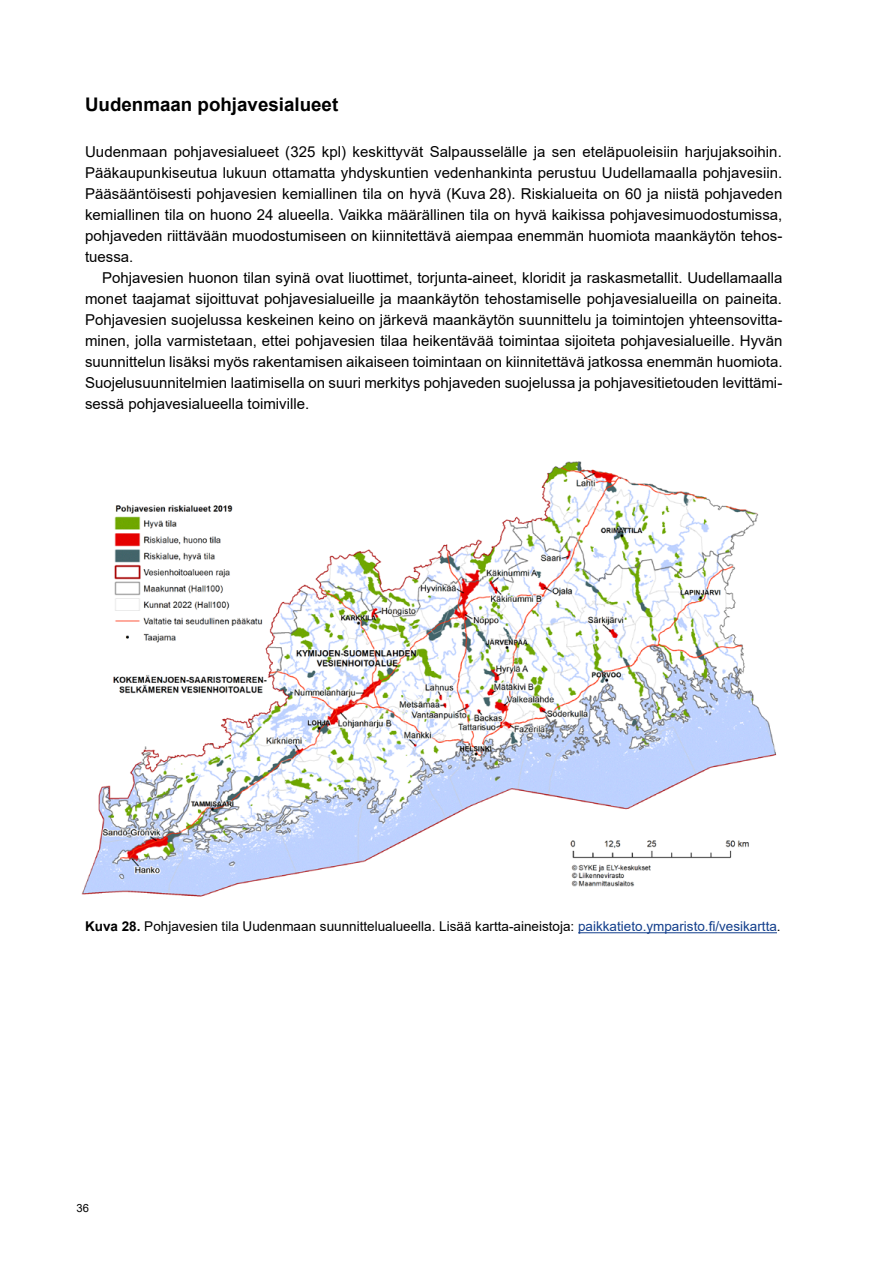
<style>
.page{position:relative;width:893px;height:1263px;background:#fff}
.page>*{position:absolute;margin:0;border:0;box-sizing:border-box;transform-origin:0 0}
.OTS_3{font:700 18.75px "Arial";color:#000}
.Leipis{font:15px/21px "Arial";color:#000;text-align:justify}
.Leipis_eka_kpl{font:15px/21px "Arial";color:#000;text-align:justify}
.Kuvateksti_graafi{font:13.5px "Arial";color:#000}
.t1{font:11.25px "Arial";color:#000}
.s1{font-weight:700}
.s2{color:#123e8b}
</style>
<div class="page">
<img style="left:81px;top:461px;width:696px;height:436px">
<hr style="left:578px;top:932px;width:199px;height:1px;background:#123e8b">
<h3 class="OTS_3" style="left:85px;top:92px;width:255px">Uudenmaan pohjavesialueet</h3>
<p class="Leipis_eka_kpl" style="left:85px;top:141px;width:699px">Uudenmaan pohjavesialueet (325 kpl) keskittyvät Salpausselälle ja sen eteläpuoleisiin harjujaksoihin.<br>Pääkaupunkiseutua lukuun ottamatta yhdyskuntien vedenhankinta perustuu Uudellamaalla pohjavesiin.<br>Pääsääntöisesti pohjavesien kemiallinen tila on hyvä (Kuva 28). Riskialueita on 60 ja niistä pohjaveden kemiallinen tila on huono 24 alueella. Vaikka määrällinen tila on hyvä kaikissa pohjavesimuodostumissa, pohjaveden riittävään muodostumiseen on kiinnitettävä aiempaa enemmän huomiota maankäytön tehos&shy;tuessa.</p>
<p class="Leipis" style="left:85px;top:267px;width:699px;text-indent:17px">Pohjavesien huonon tilan syinä ovat liuottimet, torjunta-aineet, kloridit ja raskasmetallit. Uudellamaalla monet taajamat sijoittuvat pohjavesialueille ja maankäytön tehostamiselle pohjavesialueilla on paineita.<br>Pohjavesien suojelussa keskeinen keino on järkevä maankäytön suunnittelu ja toimintojen yhteensovitta&shy;minen, jolla varmistetaan, ettei pohjavesien tilaa heikentävää toimintaa sijoiteta pohjavesialueille. Hyvän suunnittelun lisäksi myös rakentamisen aikaiseen toimintaan on kiinnitettävä jatkossa enemmän huomiota.<br>Suojelusuunnitelmien laatimisella on suuri merkitys pohjaveden suojelussa ja pohjavesitietouden levittämi&shy;sessä pohjavesialueella toimiville.</p>
<p class="Kuvateksti_graafi" style="left:85px;top:917px;width:697px"><span class="s1">Kuva 28.</span> Pohjavesien tila Uudenmaan suunnittelualueella. Lisää kartta-aineistoja: <span class="s2">paikkatieto.ymparisto.fi/vesikartta</span>.</p>
<p class="t1" style="left:77px;top:1200px;width:14px">36</p>
</div>
